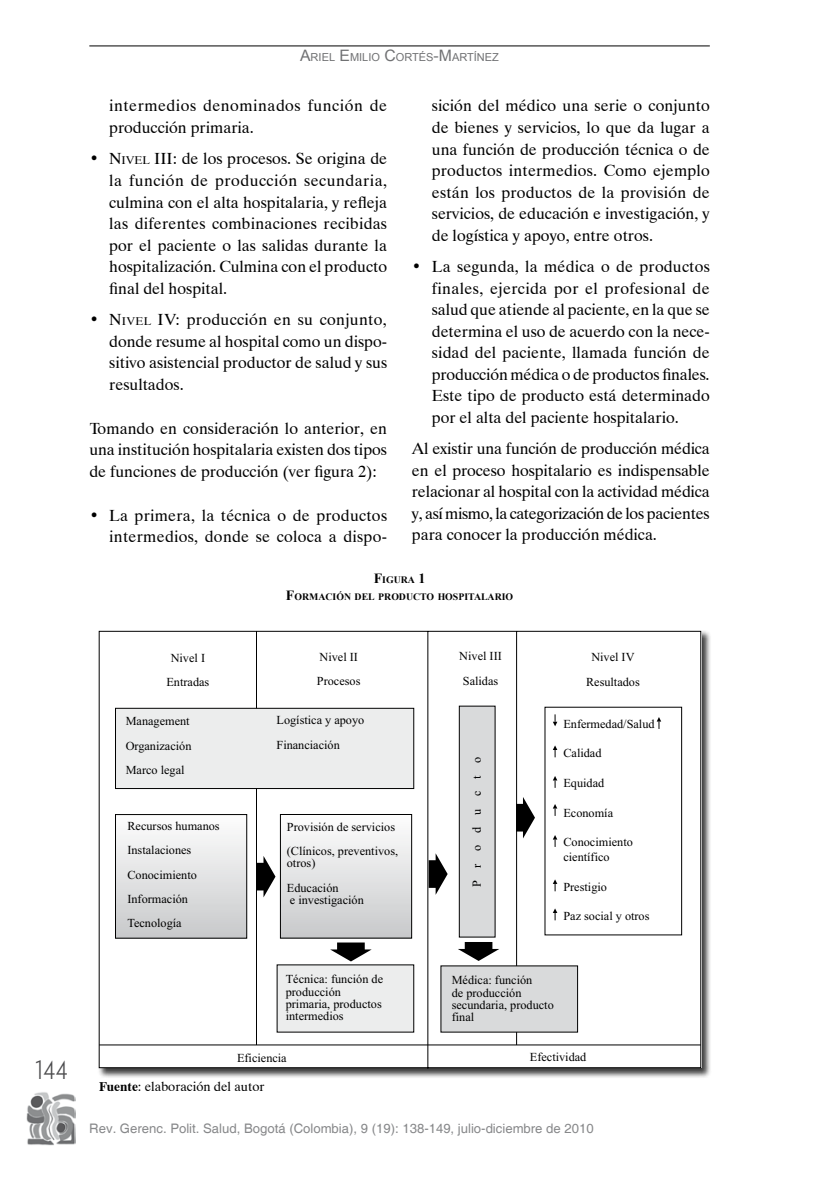
<style>
.page{position:relative;width:819px;height:1191px;background:#fff}
.page>*{position:absolute;margin:0;border:0;box-sizing:border-box;transform-origin:0 0}
.t1{font:28px "Plaza D";color:#4b4b4d}
.t2{font:16.1px/21.5px "Dutch 801 BT";color:#000;text-align:justify}
.t3{font:16.1px/21.5px "Dutch 801 BT";letter-spacing:.03em;color:#000}
.t4{font:13.12px "Helvetica";color:#87888a}
.t5{font:13.12px "Dutch 801 BT";color:#000}
.t6{font:12.25px/24.5px "Times New Roman";color:#000}
.t7{font:12.25px "Times New Roman";letter-spacing:1em;color:#000}
.t8{font:11.03px "Arial";color:#707173}
.t9{font:700 9.8px/16.8px "Times New Roman";color:#000;text-align:center}
.s1{font-size:15.75px}
.s2{font-size:14px}
.s3{font-style:inherit}
.s4{font-size:11.2px}
.s5{font-weight:700}
</style>
<div class="page">
<img style="left:26px;top:1092px;width:49px;height:53px">
<hr style="left:89px;top:46px;width:620px;height:1px;background:#000">
<div style="left:97px;top:630px;width:621px;height:455px;background:#000;opacity:.75"></div>
<svg style="left:98px;top:630px;width:603px;height:438px"></svg>
<div style="left:544px;top:707px;width:138px;height:228px;background:#fff;border:1px solid #000"></div>
<div style="left:459px;top:705px;width:36px;height:232px;background:#d9dadb;border:1px solid #000"></div>
<div style="left:277px;top:964px;width:137px;height:68px;background:#eceded"></div>
<div style="left:440px;top:965px;width:138px;height:67px;background:#d9dadb"></div>
<div style="left:115px;top:814px;width:132px;height:124px;background:linear-gradient(to bottom,#fefefe,#c9cacb)"></div>
<div style="left:115px;top:814px;width:132px;height:124px;border:1px solid #000"></div>
<div style="left:280px;top:814px;width:131px;height:124px;background:linear-gradient(to bottom,#fefefe,#c8cacb)"></div>
<div style="left:280px;top:814px;width:132px;height:124px;border:1px solid #000"></div>
<div style="left:115px;top:708px;width:299px;height:81px;background:#eceded;border:1px solid #000"></div>
<hr style="left:99px;top:1044px;width:601px;height:1px;background:#000">
<svg style="left:552px;top:908px;width:5px;height:12px"></svg>
<svg style="left:552px;top:879px;width:5px;height:12px"></svg>
<svg style="left:552px;top:835px;width:5px;height:12px"></svg>
<svg style="left:552px;top:804px;width:5px;height:12px"></svg>
<svg style="left:552px;top:776px;width:5px;height:12px"></svg>
<svg style="left:552px;top:745px;width:5px;height:12px"></svg>
<svg style="left:656px;top:717px;width:5px;height:12px"></svg>
<svg style="left:553px;top:714px;width:4px;height:12px"></svg>
<svg style="left:256px;top:855px;width:19px;height:42px"></svg>
<svg style="left:428px;top:852px;width:19px;height:43px"></svg>
<svg style="left:516px;top:796px;width:19px;height:42px"></svg>
<svg style="left:330px;top:942px;width:42px;height:19px"></svg>
<svg style="left:458px;top:942px;width:42px;height:19px"></svg>
<h1 class="t1" style="left:33px;top:1055px;width:37px">144</h1>
<p class="t8" style="left:300px;top:49px;width:200px"><span class="s1">A</span>RIEL <span class="s1">E</span> MILIO <span class="s1">C</span>ORTÉS<span class="s1">-M</span>ARTÍNEZ</p>
<p class="t2" style="left:432px;top:94px;width:279px">sición del médico una serie o conjunto de bienes y servicios, lo que da lugar a una función de producción técnica o de productos intermedios. Como ejemplo están los productos de la provisión de servicios, de educación e investigación, y de logística y apoyo, entre otros.</p>
<p class="t2" style="left:432px;top:255px;width:279px;text-indent:-20px">• La segunda, la médica o de productos finales, ejercida por el profesional de salud que atiende al paciente, en la que se determina el uso de acuerdo con la nece&shy;sidad del paciente, llamada función de producción médica o de productos finales.<br>Este tipo de producto está determinado por el alta del paciente hospitalario.</p>
<p class="t2" style="left:412px;top:437px;width:299px">Al existir una función de producción médica en el proceso hospitalario es indispensable relacionar al hospital con la actividad médica y, así mismo, la categorización de los pacientes para conocer la producción médica.</p>
<p class="t9" style="left:286px;top:571px;width:229px"><span class="s2">F</span>IGURA <span class="s2">1<br>F</span>ORMACIÓN DEL PRODUCTO HOSPITALARIO</p>
<p class="t3" style="left:109px;top:94px;width:279px">intermedios denominados función de producción primaria.</p>
<p class="t2" style="left:109px;top:147px;width:279px;text-indent:-20px"><span class="s3">• N</span><span class="s4">IVEL</span> <span class="s3">III</span> : de los procesos. Se origina de la función de producción secundaria, culmina con el alta hospitalaria, y refleja las diferentes combinaciones recibidas por el paciente o las salidas durante la hospitalización. Culmina con el producto final del hospital.</p>
<p class="t2" style="left:109px;top:308px;width:279px;text-indent:-20px"><span class="s3">• N</span><span class="s4">IVEL</span> <span class="s3">IV</span>: producción en su conjunto, donde resume al hospital como un dispo&shy;sitivo asistencial productor de salud y sus resultados.</p>
<p class="t2" style="left:89px;top:416px;width:299px">Tomando en consideración lo anterior, en una institución hospitalaria existen dos tipos de funciones de producción (ver figura 2):</p>
<p class="t2" style="left:89px;top:503px;width:299px;text-align:right">• La primera, la técnica o de productos intermedios, donde se coloca a dispo-</p>
<p class="t6" style="left:166px;top:646px;width:44px;text-align:center">Nivel I<br>Entradas</p>
<p class="t6" style="left:317px;top:645px;width:45px">Nivel II<br>Procesos</p>
<p class="t6" style="left:459px;top:645px;width:44px">Nivel III<br>Salidas</p>
<p class="t6" style="left:586px;top:646px;width:55px;text-align:center">Nivel IV<br>Resultados</p>
<p class="t6" style="left:126px;top:710px;width:67px">Management<br>Organización<br>Marco legal</p>
<p class="t6" style="left:276px;top:709px;width:89px">Logística y apoyo<br>Financiación</p>
<p class="t6" style="left:563px;top:712px;width:93px">Enfermedad/Salud</p>
<p class="t6" style="left:563px;top:742px;width:40px">Calidad</p>
<p class="t6" style="left:563px;top:771px;width:42px">Equidad</p>
<p class="t6" style="left:563px;top:801px;width:51px">Economía</p>
<p class="t6" style="left:563px;top:835px;width:71px;line-height:14.7px">Conocimiento científico</p>
<p class="t6" style="left:563px;top:875px;width:45px">Prestigio</p>
<p class="t6" style="left:563px;top:904px;width:88px">Paz social y otros</p>
<p class="t7" style="left:468px;top:887px;width:131px;rotate:-90deg">Producto</p>
<p class="t6" style="left:127px;top:814px;width:94px">Recursos humanos<br>Instalaciones<br>Conocimiento<br>Información<br>Tecnología</p>
<p class="t6" style="left:287px;top:815px;width:113px">Provisión de servicios (Clínicos, preventivos,</p>
<p class="t6" style="left:287px;top:852px;width:53px">otros)<br>Educación</p>
<p class="t6" style="left:290px;top:888px;width:75px">e investigación</p>
<p class="t6" style="left:286px;top:974px;width:99px;line-height:12.2px">Técnica: función de producción primaria, productos intermedios</p>
<p class="t6" style="left:451px;top:975px;width:104px;line-height:12.2px">Médica: función<br>de producción secundaria, producto final</p>
<p class="t6" style="left:237px;top:1046px;width:51px">Eficiencia</p>
<p class="t6" style="left:530px;top:1045px;width:58px">Efectividad</p>
<p class="t5" style="left:99px;top:1076px;width:167px"><span class="s5">Fuente</span>: elaboración del autor</p>
<p class="t4" style="left:89px;top:1121px;width:506px">Rev. Gerenc. Polit. Salud, Bogotá (Colombia), 9 (19): 138-149, julio-diciembre de 2010</p>
</div>
